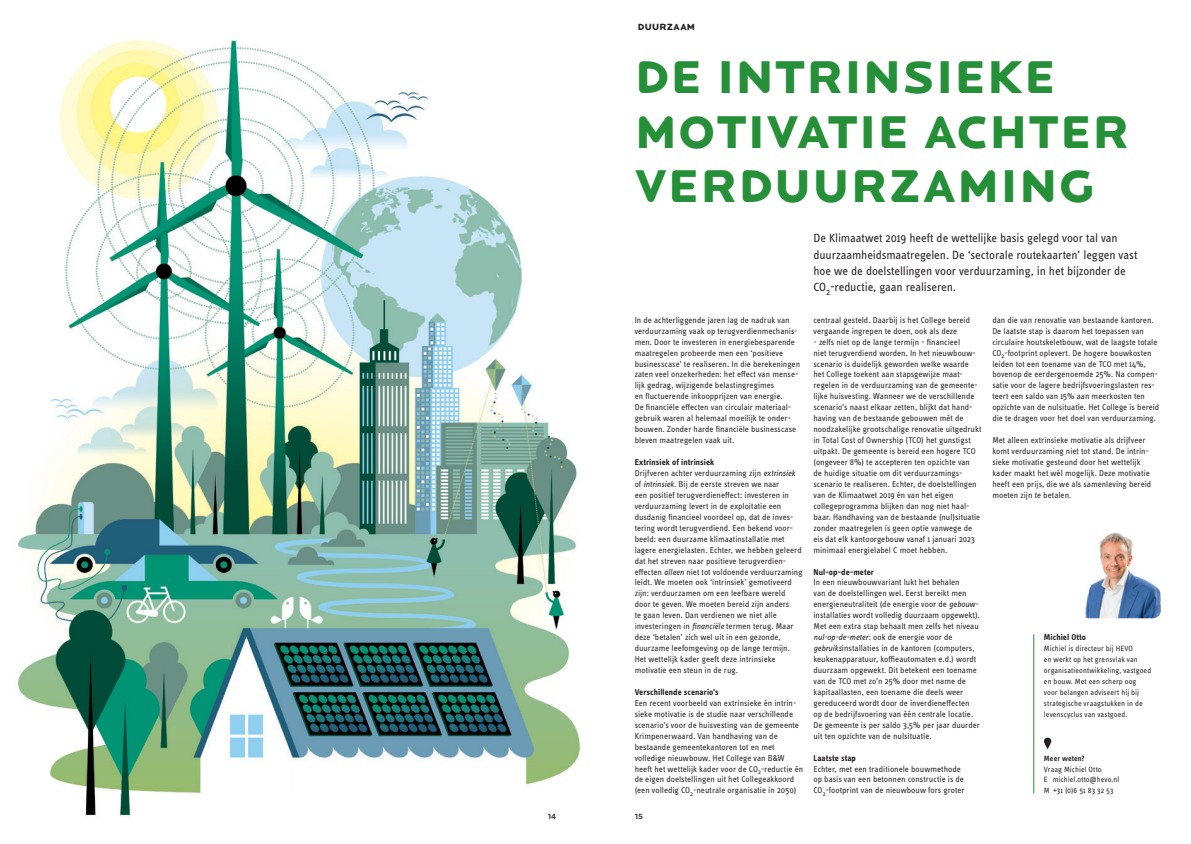
<style>
.page{position:relative;width:1191px;height:844px;background:#fff}
.page>*{position:absolute;margin:0;border:0;box-sizing:border-box;transform-origin:0 0}
.t1{font:900 47.25px/54.7px "Locator Display";letter-spacing:.04em;color:#269039}
.INTRO{font:12.25px/16.4px "Info OT Text";letter-spacing:-.01em;color:#231f20}
.t2{font:900 9.28px "Locator Display";letter-spacing:.03em;color:#231f20}
.PLATTE_TEKST{font:8.75px/10.9px "Info OT Text";color:#231f20}
.PLATTE_TEKST-2{font:700 8.75px "Info OT Text";letter-spacing:.005em;color:#231f20}
.PLATTE_TEKST-3{font:7.88px/10.9px "Info OT Text";letter-spacing:.005em;color:#231f20}
.t3{font:600 7.88px "Info OT Text";letter-spacing:.01em;color:#231f20}
.t4{font:500 7.88px "Locator";color:#231f20}
.s1{font-family:"Info Text OT";font-style:italic}
</style>
<div class="page">
<img style="left:18px;top:40px;width:562px;height:776px">
<img style="left:1085px;top:532px;width:75px;height:86px">
<svg style="left:1044px;top:737px;width:7px;height:12px"></svg>
<hr style="left:1033px;top:634px;width:1px;height:159px;background:#269039">
<p class="t2" style="left:638px;top:21px;width:59px">DUURZAAM</p>
<p class="t1" style="left:635px;top:50px;width:496px">DE INTRINSIEKE<br>MOTIVATIE ACHTER<br>VERDUURZAMING</p>
<p class="PLATTE_TEKST" style="left:634px;top:314px;width:167px">In de achterliggende jaren lag de nadruk van verduurzaming vaak op terugverdienmechanis&shy;men. Door te investeren in energiebesparende maatregelen probeerde men een ‘positieve businesscase’ te realiseren. In die berekeningen zaten veel onzekerheden: het effect van mense&shy;lijk gedrag, wijzigende belastingregimes<br>en fluctuerende inkoopprijzen van energie.<br>De financiële effecten van circulair materiaal&shy;gebruik waren al helemaal moeilijk te onder&shy;bouwen. Zonder harde financiële businesscase bleven maatregelen vaak uit.</p>
<p class="PLATTE_TEKST-2" style="left:634px;top:456px;width:81px">Extrinsiek of intrinsiek</p>
<p class="PLATTE_TEKST" style="left:634px;top:467px;width:170px">Drijfveren achter verduurzaming zijn <span class="s1">extrinsiek </span>of <span class="s1">intrinsiek</span>. Bij de eerste streven we naar<br>een positief terugverdieneffect: investeren in verduurzaming levert in de exploitatie een dusdanig financieel voordeel op, dat de inves&shy;tering wordt terugverdiend. Een bekend voor&shy;beeld: een duurzame klimaatinstallatie met lagere energielasten. Echter, we hebben geleerd dat het streven naar positieve terugverdien&shy;effecten <span class="s1">alleen</span> niet tot voldoende verduurzaming leidt. We moeten ook ‘intrinsiek’ gemotiveerd zijn: verduurzamen om een leefbare wereld door te geven. We moeten bereid zijn anders<br>te gaan leven. Dan verdienen we niet alle investeringen in <span class="s1">financiële</span> termen terug. Maar deze ‘betalen’ zich wel uit in een gezonde, duurzame leefomgeving op de lange termijn.<br>Het wettelijk kader geeft deze intrinsieke motivatie een steun in de rug.</p>
<p class="PLATTE_TEKST-2" style="left:634px;top:686px;width:86px">Verschillende scenario’s</p>
<p class="PLATTE_TEKST" style="left:634px;top:697px;width:170px">Een recent voorbeeld van extrinsieke én intrin&shy;sieke motivatie is de studie naar verschillende scenario’s voor de huisvesting van de gemeente Krimpenerwaard. Van handhaving van de bestaande gemeentekantoren tot en met volledige nieuwbouw. Het College van B&amp;W heeft het wettelijk kader voor de CO<sub>2</sub>-reductie én de eigen doelstellingen uit het Collegeakkoord (een volledig CO<sub>2</sub>-neutrale organisatie in 2050)</p>
<p class="t4" style="left:548px;top:811px;width:10px">14</p>
<p class="t4" style="left:634px;top:811px;width:10px">15</p>
<p class="INTRO" style="left:813px;top:229px;width:325px">De Klimaatwet 2019 heeft de wettelijke basis gelegd voor tal van duurzaamheidsmaatregelen. De ‘sectorale routekaarten’ leggen vast hoe we de doelstellingen voor verduurzaming, in het bijzonder de CO<sub>2</sub>-reductie, gaan realiseren.</p>
<p class="PLATTE_TEKST" style="left:813px;top:314px;width:158px">centraal gesteld. Daarbij is het College bereid vergaande ingrepen te doen, ook als deze</p>
<p class="PLATTE_TEKST" style="left:813px;top:336px;width:164px">- zelfs niet op de lange termijn - financieel<br>niet terugverdiend worden. In het nieuwbouw&shy;scenario is duidelijk geworden welke waarde</p>
<p class="PLATTE_TEKST" style="left:813px;top:369px;width:169px">het College toekent aan stapsgewijze maat&shy;regelen in de verduurzaming van de gemeente&shy;lijke huisvesting. Wanneer we de verschillende scenario’s naast elkaar zetten, blijkt dat hand&shy;having van de bestaande gebouwen mét de noodzakelijke grootschalige renovatie uitgedrukt in Total Cost of Ownership (TCO) het gunstigst uitpakt. De gemeente is bereid een hogere TCO (ongeveer 8%) te accepteren ten opzichte van<br>de huidige situatie om dit verduurzamings&shy;scenario te realiseren. Echter, de doelstellingen van de Klimaatwet 2019 én van het eigen collegeprogramma blijken dan nog niet haal&shy;baar. Handhaving van de bestaande (nul)situatie zonder maatregelen is geen optie vanwege de eis dat elk kantoorgebouw vanaf 1 januari 2023 minimaal energielabel C moet hebben.</p>
<p class="PLATTE_TEKST-2" style="left:813px;top:566px;width:62px">Nul-op-de-meter</p>
<p class="PLATTE_TEKST" style="left:813px;top:576px;width:168px">In een nieuwbouwvariant lukt het behalen<br>van de doelstellingen wel. Eerst bereikt men energieneutraliteit (de energie voor de <span class="s1">gebouw&shy;</span>installaties wordt volledig duurzaam opgewekt).<br>Met een extra stap behaalt men zelfs het niveau <span class="s1">nul-op-de-meter</span>: ook de energie voor de <span class="s1">gebruiks</span>installaties in de kantoren (computers, keukenapparatuur, koffieautomaten e.d.) wordt duurzaam opgewekt. Dit betekent een toename van de TCO met zo’n 25% door met name de kapitaallasten, een toename die deels weer gereduceerd wordt door de inverdieneffecten op de bedrijfsvoering van één centrale locatie.<br>De gemeente is per saldo 3,5% per jaar duurder uit ten opzichte van de nulsituatie.</p>
<p class="PLATTE_TEKST-2" style="left:813px;top:752px;width:44px">Laatste stap</p>
<p class="PLATTE_TEKST" style="left:813px;top:762px;width:153px">Echter, met een traditionele bouwmethode op basis van een betonnen constructie is de<br>CO<sub>2</sub>-footprint van de nieuwbouw fors groter</p>
<p class="PLATTE_TEKST" style="left:992px;top:314px;width:168px">dan die van renovatie van bestaande kantoren.<br>De laatste stap is daarom het toepassen van circulaire houtskeletbouw, wat de laagste totale CO<sub>2</sub>-footprint oplevert. De hogere bouwkosten leiden tot een toename van de TCO met 14%, bovenop de eerdergenoemde 25%. Na compen&shy;satie voor de lagere bedrijfsvoeringslasten res&shy;teert een saldo van 15% aan meerkosten ten opzichte van de nulsituatie. Het College is bereid die te dragen voor het doel van verduurzaming.</p>
<p class="PLATTE_TEKST" style="left:992px;top:434px;width:160px">Met alleen extrinsieke motivatie als drijfveer komt verduurzaming niet tot stand. De intrin&shy;sieke motivatie gesteund door het wettelijk kader maakt het wél mogelijk. Deze motivatie heeft een prijs, die we als samenleving bereid moeten zijn te betalen.</p>
<p class="PLATTE_TEKST-2" style="left:1044px;top:631px;width:44px">Michiel Otto</p>
<p class="PLATTE_TEKST-3" style="left:1044px;top:642px;width:95px">Michiel is directeur bij HEVO en werkt op het grensvlak van</p>
<p class="PLATTE_TEKST-3" style="left:1044px;top:664px;width:109px">organisatieontwikkeling, vastgoed</p>
<p class="PLATTE_TEKST-3" style="left:1044px;top:675px;width:94px">en bouw. Met een scherp oog</p>
<p class="PLATTE_TEKST-3" style="left:1044px;top:686px;width:100px">voor belangen adviseert hij bij strategische vraagstukken in de levenscyclus van vastgoed.</p>
<p class="t3" style="left:1044px;top:752px;width:42px">Meer weten?</p>
<p class="PLATTE_TEKST-3" style="left:1044px;top:763px;width:59px">Vraag Michiel Otto</p>
<p class="PLATTE_TEKST-3" style="left:1044px;top:774px;width:77px">E michiel.otto@hevo.nl</p>
<p class="PLATTE_TEKST-3" style="left:1044px;top:785px;width:71px">M +31 (0)6 51 83 32 53</p>
</div>
